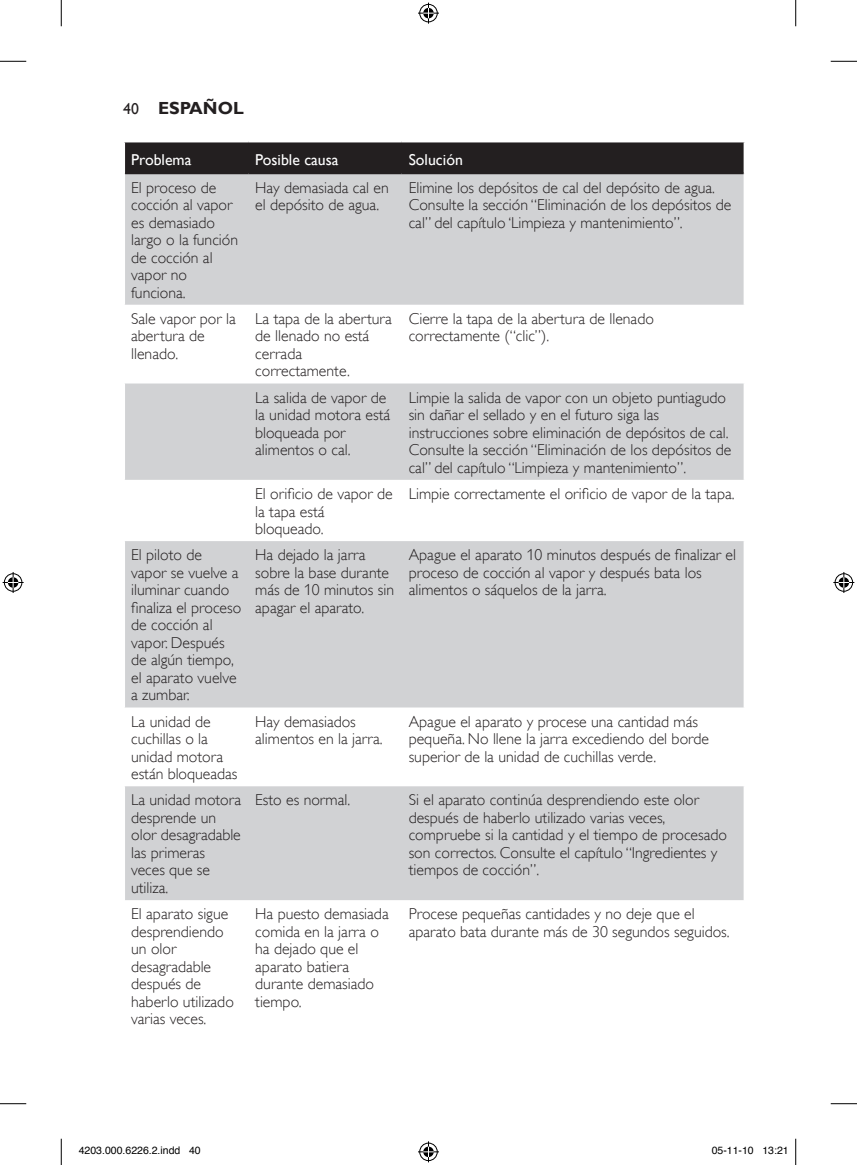
<style>
.page{position:relative;width:857px;height:1165px;background:#fff}
.page>*{position:absolute;margin:0;border:0;box-sizing:border-box;transform-origin:0 0}
.t1{font:700 17.5px "Gill Sans Alt One WGL";color:#231f20}
.t2{font:15.75px/17.5px "Gill Sans Alt One WGL Light";color:#231f20}
.t3{font:15.75px "Gill Sans Alt One WGL";color:#fff}
.t4{font:10.5px "Helvetica";color:#000}
.s1{font-weight:400;font-size:15.75px}
</style>
<div class="page">
<div style="left:125px;top:142px;width:618px;height:30px;background:#231f20"></div>
<svg style="left:125px;top:174px;width:618px;height:726px;fill:#d1d2d4"></svg>
<hr style="left:125px;top:172px;width:123px;height:2px;background:#231f20">
<hr style="left:248px;top:172px;width:154px;height:2px;background:#231f20">
<hr style="left:402px;top:172px;width:341px;height:2px;background:#231f20">
<svg style="left:0;top:61px;width:26px;height:1px"></svg>
<svg style="left:830px;top:61px;width:27px;height:1px"></svg>
<svg style="left:0;top:1103px;width:26px;height:1px"></svg>
<svg style="left:830px;top:1103px;width:27px;height:1px"></svg>
<svg style="left:61px;top:0;width:1px;height:26px"></svg>
<svg style="left:61px;top:1138px;width:1px;height:26px"></svg>
<svg style="left:795px;top:0;width:1px;height:26px"></svg>
<svg style="left:795px;top:1138px;width:1px;height:26px"></svg>
<svg style="left:418px;top:3px;width:21px;height:21px"></svg>
<svg style="left:418px;top:1141px;width:21px;height:21px"></svg>
<svg style="left:3px;top:572px;width:21px;height:21px"></svg>
<svg style="left:833px;top:572px;width:21px;height:21px"></svg>
<p class="t1" style="left:123px;top:99px;width:122px"><span class="s1">40</span> ESpañol</p>
<p class="t3" style="left:131px;top:154px;width:62px">Problema</p>
<p class="t3" style="left:255px;top:154px;width:85px">Posible causa</p>
<p class="t3" style="left:409px;top:149px;width:56px">Solución</p>
<p class="t2" style="left:131px;top:180px;width:108px">El proceso de cocción al vapor es demasiado largo o la función de cocción al vapor no funciona.</p>
<p class="t2" style="left:255px;top:180px;width:135px">Hay demasiada cal en el depósito de agua.</p>
<p class="t2" style="left:409px;top:180px;width:324px">Elimine los depósitos de cal del depósito de agua.<br>Consulte la sección “Eliminación de los depósitos de cal” del capítulo ‘Limpieza y mantenimiento”.</p>
<p class="t2" style="left:131px;top:311px;width:106px">Sale vapor por la abertura de llenado.</p>
<p class="t2" style="left:255px;top:311px;width:138px">La tapa de la abertura de llenado no está cerrada correctamente.</p>
<p class="t2" style="left:409px;top:311px;width:247px">Cierre la tapa de la abertura de llenado correctamente (“clic”).</p>
<p class="t2" style="left:255px;top:390px;width:136px">La salida de vapor de la unidad motora está bloqueada por alimentos o cal.</p>
<p class="t2" style="left:409px;top:390px;width:324px">Limpie la salida de vapor con un objeto puntiagudo sin dañar el sellado y en el futuro siga las instrucciones sobre eliminación de depósitos de cal.<br>Consulte la sección “Eliminación de los depósitos de cal” del capítulo “Limpieza y mantenimiento”.</p>
<p class="t2" style="left:255px;top:485px;width:139px">El oriicio de vapor de la tapa está bloqueado.</p>
<p class="t2" style="left:409px;top:485px;width:327px">Limpie correctamente el oriicio de vapor de la tapa.</p>
<p class="t2" style="left:131px;top:547px;width:112px">El piloto de<br>vapor se vuelve a iluminar cuando inaliza el proceso de cocción al vapor. Después de algún tiempo, el aparato vuelve a zumbar.</p>
<p class="t2" style="left:255px;top:547px;width:140px">Ha dejado la jarra sobre la base durante más de 10 minutos sin apagar el aparato.</p>
<p class="t2" style="left:409px;top:546px;width:329px">Apague el aparato 10 minutos después de inalizar el proceso de cocción al vapor y después bata los alimentos o sáquelos de la jarra.</p>
<p class="t2" style="left:131px;top:713px;width:108px">La unidad de cuchillas o la unidad motora están bloqueadas</p>
<p class="t2" style="left:255px;top:713px;width:129px">Hay demasiados alimentos en la jarra.</p>
<p class="t2" style="left:409px;top:713px;width:302px">Apague el aparato y procese una cantidad más pequeña. No llene la jarra excediendo del borde superior de la unidad de cuchillas verde.</p>
<p class="t2" style="left:131px;top:792px;width:112px">La unidad motora desprende un olor desagradable las primeras veces que se utiliza.</p>
<p class="t2" style="left:255px;top:792px;width:96px">Esto es normal.</p>
<p class="t2" style="left:409px;top:792px;width:320px">Si el aparato continúa desprendiendo este olor después de haberlo utilizado varias veces, compruebe si la cantidad y el tiempo de procesado son correctos. Consulte el capítulo “Ingredientes y tiempos de cocción”.</p>
<p class="t2" style="left:131px;top:906px;width:104px">El aparato sigue desprendiendo un olor desagradable después de haberlo utilizado varias veces.</p>
<p class="t2" style="left:255px;top:906px;width:135px">Ha puesto demasiada comida en la jarra o ha dejado que el aparato batiera durante demasiado tiempo.</p>
<p class="t2" style="left:409px;top:906px;width:322px">Procese pequeñas cantidades y no deje que el aparato bata durante más de 30 segundos seguidos.</p>
<p class="t4" style="left:79px;top:1144px;width:124px">4203.000.6226.2.indd 40</p>
<p class="t4" style="left:711px;top:1144px;width:79px">05-11-10 13:21</p>
</div>
